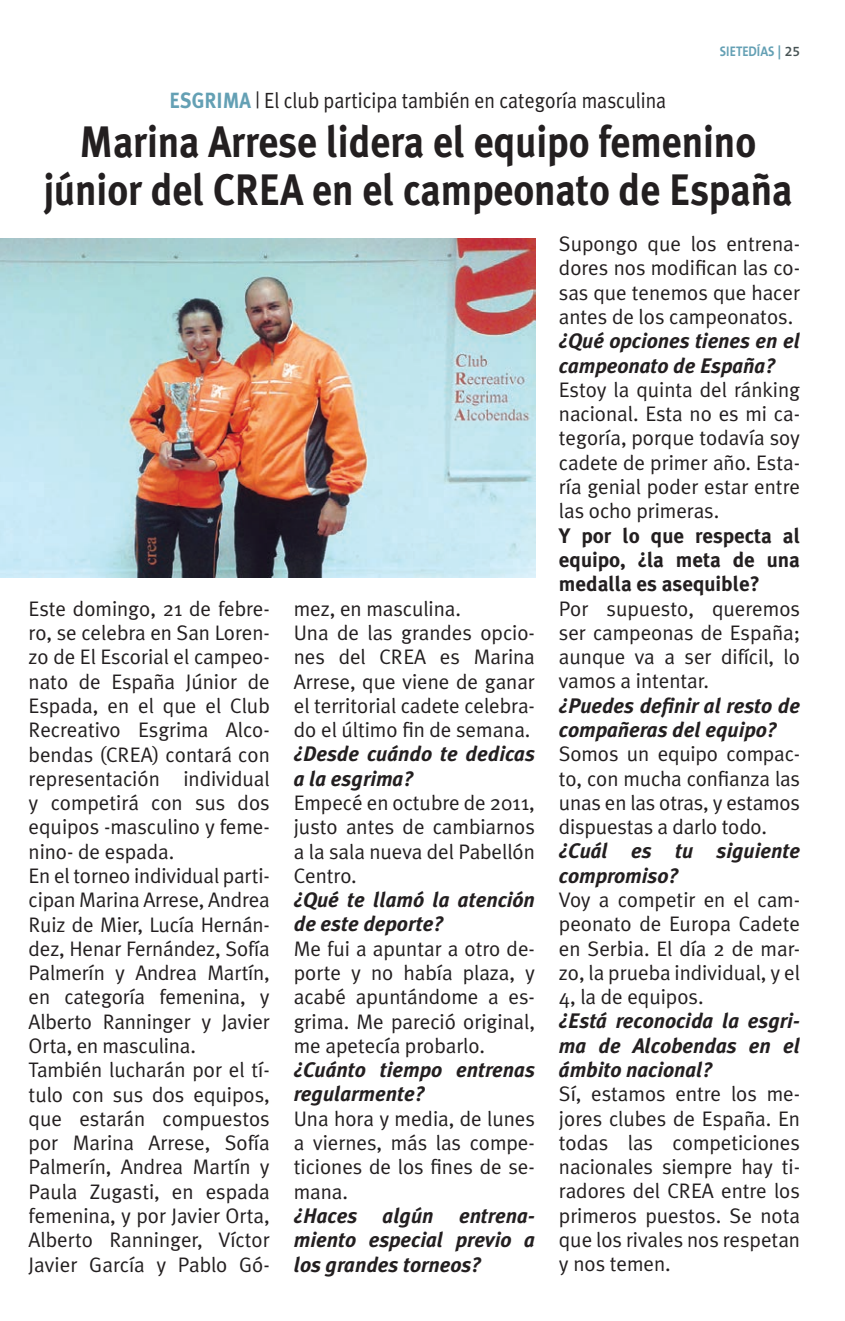
<style>
.page{position:relative;width:845px;height:1321px;background:#fff}
.page>*{position:absolute;margin:0;border:0;box-sizing:border-box;transform-origin:0 0}
.t1{font:700 44px/48px "Meta Plus";letter-spacing:-.005em;color:#231f20;text-align:center;scale:.9 1}
.t2{font:22px "Meta Plus Normal";color:#231f20;scale:.9 1}
.t3{font:21px/24.2px "Meta Plus Normal";letter-spacing:-.005em;color:#231f20;text-align:justify}
.t4{font:italic 700 21px/24.2px "Meta Plus";letter-spacing:-.005em;color:#231f20}
.t5{font:700 21px/24.2px "Meta Plus";letter-spacing:-.005em;color:#231f20;text-align:justify}
.t6{font:700 14px "The Sans B7";color:#64a0b4;scale:.9 1}
.s1{font-family:"The Sans B6";font-weight:600;color:#475354}
.s2{font-family:"Meta Plus";font-weight:700;color:#64a0b4}
</style>
<div class="page">
<img style="left:0;top:238px;width:535px;height:339px">
<p class="t6" style="left:719px;top:44px;width:91px">SIETEDÍAS | <span class="s1">25</span></p>
<p class="t2" style="left:169px;top:88px;width:553px"><span class="s2">ESGRIMA</span> | El club participa también en categoría masculina</p>
<h1 class="t1" style="left:43px;top:117px;width:833px">Marina Arrese lidera el equipo femenino júnior del CREA en el campeonato de España</h1>
<p class="t3" style="left:29px;top:596px;width:243px;text-align:left">Este domingo, 21 de febre&shy;ro, se celebra en San Loren&shy;zo de El Escorial el campeo&shy;nato de España Júnior de<br>Espada, en el que el Club<br>Recreativo Esgrima Alco&shy;bendas (CREA) contará con representación individual y competirá con sus dos equipos -masculino y feme&shy;nino- de espada.<br>En el torneo individual parti&shy;cipan Marina Arrese, Andrea<br>Ruiz de Mier, Lucía Hernán&shy;dez, Henar Fernández, Sofía<br>Palmerín y Andrea Martín, en categoría femenina, y<br>Alberto Ranninger y Javier<br>Orta, en masculina.<br>También lucharán por el tí&shy;tulo con sus dos equipos, que estarán compuestos por Marina Arrese, Sofía<br>Palmerín, Andrea Martín y<br>Paula Zugasti, en espada femenina, y por Javier Orta,<br>Alberto Ranninger, Víctor<br>Javier García y Pablo Gó-</p>
<p class="t3" style="left:294px;top:596px;width:243px;text-align:left">mez, en masculina.<br>Una de las grandes opcio&shy;nes del CREA es Marina<br>Arrese, que viene de ganar el territorial cadete celebra&shy;do el último fin de semana.</p>
<p class="t4" style="left:294px;top:742px;width:243px">¿Desde cuándo te dedicas a la esgrima?</p>
<p class="t3" style="left:294px;top:790px;width:243px">Empecé en octubre de 2011, justo antes de cambiarnos a la sala nueva del Pabellón Centro.</p>
<p class="t4" style="left:294px;top:887px;width:243px">¿Qué te llamó la atención de este deporte?</p>
<p class="t3" style="left:294px;top:936px;width:243px">Me fui a apuntar a otro de&shy;porte y no había plaza, y acabé apuntándome a es&shy;grima. Me pareció original, me apetecía probarlo.</p>
<p class="t4" style="left:294px;top:1057px;width:242px">¿Cuánto tiempo entrenas regularmente?</p>
<p class="t3" style="left:294px;top:1105px;width:243px">Una hora y media, de lunes a viernes, más las compe&shy;ticiones de los fines de se&shy;mana.</p>
<p class="t4" style="left:294px;top:1203px;width:243px;text-align:justify">¿Haces algún entrena&shy;miento especial previo a los grandes torneos?</p>
<p class="t3" style="left:559px;top:231px;width:243px">Supongo que los entrena&shy;dores nos modifican las co&shy;sas que tenemos que hacer antes de los campeonatos.</p>
<p class="t4" style="left:559px;top:329px;width:242px">¿Qué opciones tienes en el campeonato de España?</p>
<p class="t3" style="left:559px;top:377px;width:243px">Estoy la quinta del ránking nacional. Esta no es mi ca&shy;tegoría, porque todavía soy cadete de primer año. Esta&shy;ría genial poder estar entre las ocho primeras.</p>
<p class="t5" style="left:559px;top:523px;width:243px">Y por lo que respecta al equipo, ¿la meta de una medalla es asequible?</p>
<p class="t3" style="left:559px;top:596px;width:243px">Por supuesto, queremos ser campeonas de España; aunque va a ser difícil, lo vamos a intentar.</p>
<p class="t4" style="left:559px;top:693px;width:242px">¿Puedes definir al resto de compañeras del equipo?</p>
<p class="t3" style="left:559px;top:741px;width:243px">Somos un equipo compac&shy;to, con mucha confianza las unas en las otras, y estamos dispuestas a darlo todo.</p>
<p class="t4" style="left:559px;top:838px;width:243px">¿Cuál es tu siguiente compromiso?</p>
<p class="t3" style="left:559px;top:887px;width:243px">Voy a competir en el cam&shy;peonato de Europa Cadete en Serbia. El día 2 de mar&shy;zo, la prueba individual, y el 4, la de equipos.</p>
<p class="t4" style="left:559px;top:1008px;width:243px;text-align:justify">¿Está reconocida la esgri&shy;ma de Alcobendas en el ámbito nacional?</p>
<p class="t3" style="left:559px;top:1081px;width:243px">Sí, estamos entre los me&shy;jores clubes de España. En todas las competiciones nacionales siempre hay ti&shy;radores del CREA entre los primeros puestos. Se nota que los rivales nos respetan y nos temen.</p>
</div>
